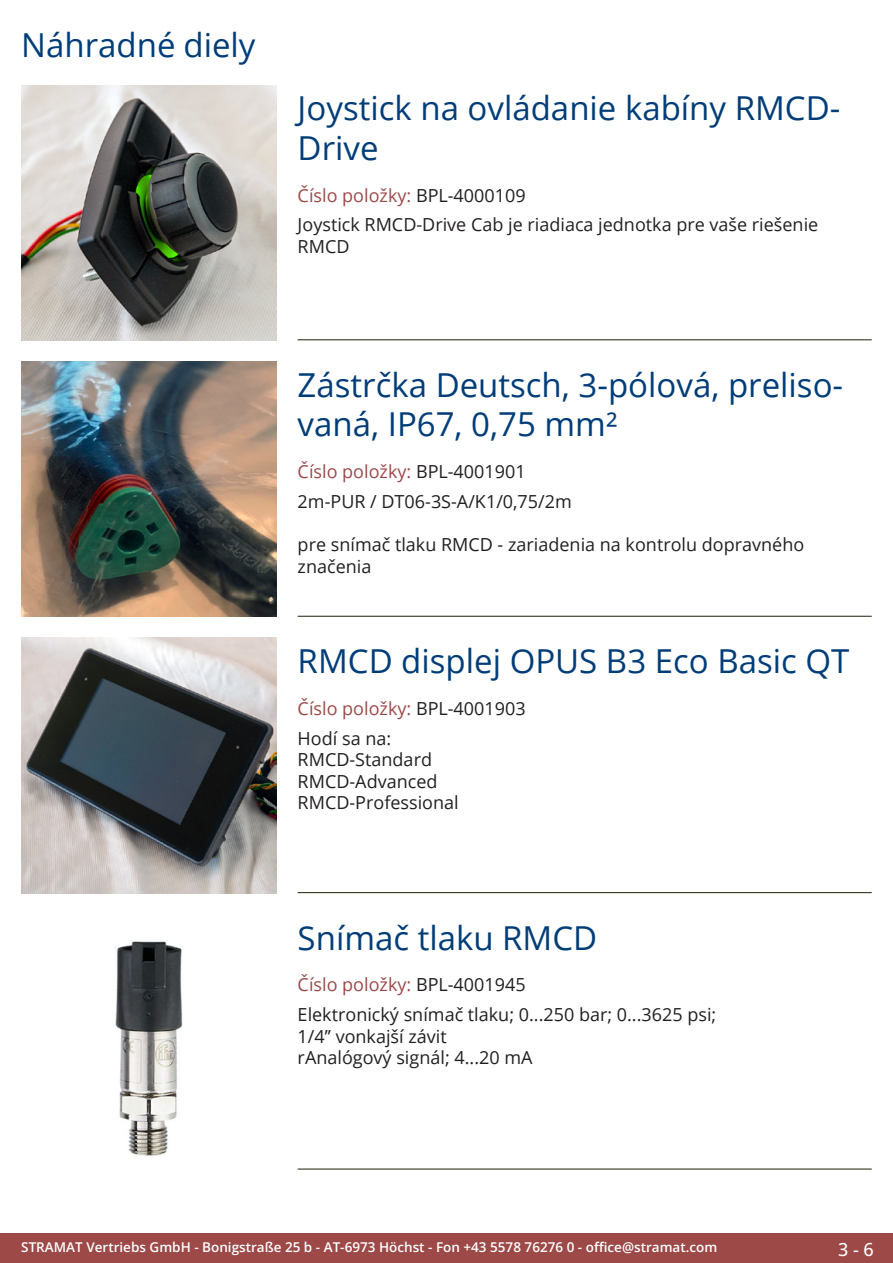
<style>
.page{position:relative;width:893px;height:1263px;background:#fff}
.page>*{position:absolute;margin:0;border:0;box-sizing:border-box;transform-origin:0 0}
.Produkttitel{font:33px/39.6px "Open Sans";color:#003d78}
.RastTitel{font:33px "Open Sans";color:#003d78}
.Beschreibung_Text{font:18px/21.6px "Open Sans";color:#231f20}
.TechDaten_Überschrif{font:18px "Open Sans";color:#9c4948}
.t1{font:500 18px "Open Sans";color:#fff}
.t2{font:600 13.5px "Open Sans";color:#fff}
.s1{color:#231f20}
</style>
<div class="page">
<div style="left:0;top:1233px;width:893px;height:30px;background:#9c4948"></div>
<hr style="left:298px;top:340px;width:574px;height:1px;background:#201d08">
<hr style="left:298px;top:616px;width:574px;height:1px;background:#201d08">
<hr style="left:298px;top:892px;width:574px;height:1px;background:#201d08">
<hr style="left:298px;top:1169px;width:574px;height:1px;background:#201d08">
<img style="left:21px;top:85px;width:255px;height:255px">
<img style="left:21px;top:361px;width:255px;height:256px">
<img style="left:21px;top:638px;width:255px;height:255px">
<img style="left:115px;top:941px;width:68px;height:215px">
<p class="RastTitel" style="left:21px;top:22px;width:236px">Náhradné diely</p>
<p class="Produkttitel" style="left:298px;top:88px;width:544px">Joystick na ovládanie kabíny RMCD-<br>Drive</p>
<p class="TechDaten_Überschrif" style="left:298px;top:183px;width:230px">Číslo položky: <span class="s1">BPL-4000109</span></p>
<p class="Beschreibung_Text" style="left:298px;top:214px;width:522px">Joystick RMCD-Drive Cab je riadiaca jednotka pre vaše riešenie<br>RMCD</p>
<p class="Produkttitel" style="left:298px;top:364px;width:544px">Zástrčka Deutsch, 3-pólová, preliso&shy;vaná, IP67, 0,75 mm²</p>
<p class="TechDaten_Überschrif" style="left:298px;top:459px;width:230px">Číslo položky: <span class="s1">BPL-4001901</span></p>
<p class="Beschreibung_Text" style="left:298px;top:490px;width:276px">2m-PUR / DT06-3S-A/K1/0,75/2m</p>
<p class="Beschreibung_Text" style="left:298px;top:533px;width:508px">pre snímač tlaku RMCD - zariadenia na kontrolu dopravného značenia</p>
<p class="Produkttitel" style="left:298px;top:640px;width:553px">RMCD displej OPUS B3 Eco Basic QT</p>
<p class="TechDaten_Überschrif" style="left:298px;top:696px;width:230px">Číslo položky: <span class="s1">BPL-4001903</span></p>
<p class="Beschreibung_Text" style="left:298px;top:727px;width:163px">Hodí sa na:<br>RMCD-Standard<br>RMCD-Advanced<br>RMCD-Professional</p>
<p class="Produkttitel" style="left:298px;top:917px;width:301px">Snímač tlaku RMCD</p>
<p class="TechDaten_Überschrif" style="left:298px;top:972px;width:230px">Číslo položky: <span class="s1">BPL-4001945</span></p>
<p class="Beschreibung_Text" style="left:298px;top:1003px;width:420px">Elektronický snímač tlaku; 0...250 bar; 0...3625 psi;<br>1/4’’ vonkajší závit<br>rAnalógový signál; 4...20 mA</p>
<p class="t2" style="left:21px;top:1238px;width:698px">STRAMAT Vertriebs GmbH - Bonigstraße 25 b - AT-6973 Höchst - Fon +43 5578 76276 0 - office@stramat.com</p>
<p class="t1" style="left:838px;top:1237px;width:37px">3 - 6</p>
</div>
